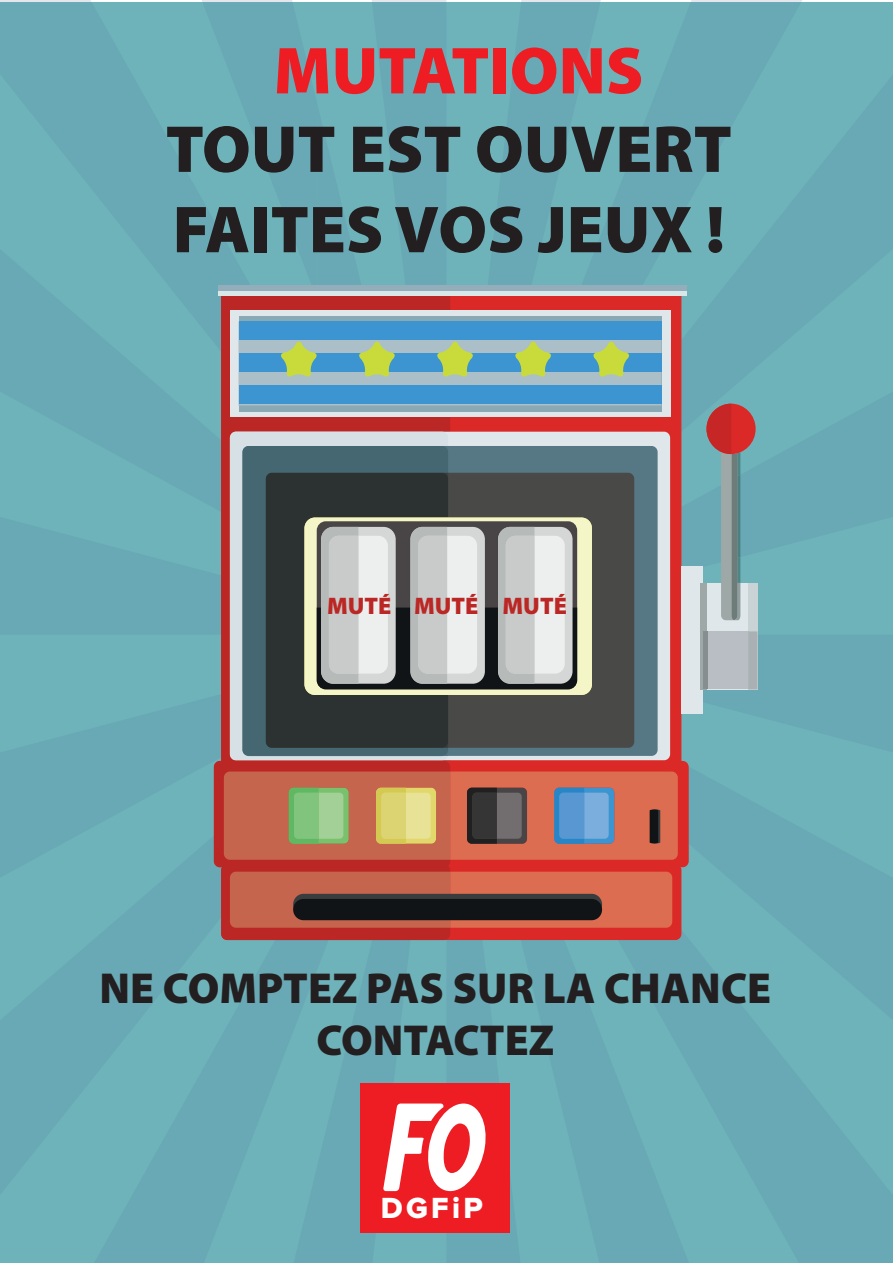
<style>
.page{position:relative;width:893px;height:1263px;background:#fff}
.page>*{position:absolute;margin:0;border:0;box-sizing:border-box;transform-origin:0 0}
.t1{font:900 66.9px/80.4px "Myriad Pro";color:#231f20}
.t2{font:900 66.9px "Myriad Pro";color:#ee1d23}
.t3{font:900 43.5px/52.2px "Myriad Pro";color:#231f20;text-align:center}
.t4{font:30.15px "Proxima Nova Extrabld";letter-spacing:.11em;color:#fff}
.t5{font:900 24px "Myriad Pro";color:#bb2724}
</style>
<div class="page">
<svg style="left:521px;top:0;width:281px;height:2px"></svg>
<hr style="left:372px;top:0;width:74px;height:2px;background:#e4e6ed">
<svg style="left:0;top:0;width:91px;height:2px"></svg>
<div style="left:0;top:2px;width:893px;height:1261px;background:#6bacb6"></div>
<div style="left:221px;top:287px;width:460px;height:484px;background:#da2926;border-radius:6px"></div>
<div style="left:221px;top:287px;width:229px;height:484px;background:#bb2724;border-radius:6px"></div>
<div style="left:230px;top:432px;width:440px;height:328px;background:#dfe7eb;border-radius:6px"></div>
<div style="left:242px;top:446px;width:416px;height:310px;background:#567784;border-radius:6px"></div>
<div style="left:266px;top:473px;width:368px;height:275px;background:#494a48;border-radius:6px"></div>
<svg style="left:242px;top:446px;width:206px;height:310px;background:#476974"></svg>
<div style="left:266px;top:473px;width:182px;height:275px;background:#2c3231"></div>
<div style="left:304px;top:517px;width:288px;height:178px;background:#f5f6c7;border-radius:10px"></div>
<div style="left:317px;top:521px;width:260px;height:168px;background:#494547;border-radius:9px"></div>
<div style="left:221px;top:864px;width:460px;height:76px;background:#da2926;border-radius:6px"></div>
<div style="left:214px;top:761px;width:475px;height:106px;background:#da2926;border-radius:6px"></div>
<div style="left:221px;top:864px;width:229px;height:76px;background:#bb2724;border-radius:6px"></div>
<div style="left:214px;top:761px;width:236px;height:106px;background:#bb2724;border-radius:6px"></div>
<svg style="left:230px;top:872px;width:442px;height:56px;background:#cf674d"></svg>
<div style="left:218px;top:287px;width:468px;height:9px;background:#d8e7e8"></div>
<div style="left:218px;top:285px;width:468px;height:6px;background:#93aeba"></div>
<div style="left:230px;top:310px;width:440px;height:107px;background:#dfe7eb"></div>
<div style="left:239px;top:316px;width:422px;height:95px;background:#89a9b4"></div>
<div style="left:239px;top:321px;width:422px;height:84px;background:#aabfc7"></div>
<div style="left:239px;top:321px;width:422px;height:19px;background:#3c95d1"></div>
<div style="left:239px;top:353px;width:422px;height:19px;background:#3c95d1"></div>
<div style="left:239px;top:385px;width:422px;height:19px;background:#3c95d1"></div>
<div style="left:681px;top:566px;width:22px;height:147px;background:#dfe7eb"></div>
<div style="left:703px;top:583px;width:54px;height:106px;background:#dfe7eb"></div>
<div style="left:748px;top:583px;width:9px;height:106px;background:#c9d2d5"></div>
<div style="left:700px;top:583px;width:7px;height:106px;background:#9ea8a7"></div>
<div style="left:707px;top:631px;width:41px;height:58px;background:#b8bec4"></div>
<svg style="left:748px;top:631px;width:9px;height:58px"></svg>
<hr style="left:703px;top:631px;width:4px;height:58px;background:#868e90">
<div style="left:706px;top:404px;width:50px;height:50px;background:#da2926;border-radius:50%"></div>
<svg style="left:706px;top:404px;width:34px;height:216px;background:#928d90"></svg>
<svg style="left:281px;top:341px;width:36px;height:36px"></svg>
<svg style="left:359px;top:341px;width:36px;height:36px"></svg>
<svg style="left:437px;top:341px;width:36px;height:36px"></svg>
<svg style="left:515px;top:341px;width:36px;height:36px"></svg>
<svg style="left:593px;top:341px;width:36px;height:36px"></svg>
<div style="left:293px;top:894px;width:309px;height:21px;background:#393d3e;border-radius:11px"></div>
<div style="left:293px;top:899px;width:309px;height:21px;background:#111416;border-radius:11px"></div>
<svg style="left:224px;top:771px;width:454px;height:89px;background:#b4795f"></svg>
<svg style="left:317px;top:527px;width:260px;height:162px;background:#afb1b1"></svg>
<div style="left:361px;top:1083px;width:149px;height:150px;background:#ee1d23"></div>
<svg style="left:383px;top:1103px;width:103px;height:88px"></svg>
<h1 class="t2" style="left:274px;top:33px;width:371px">MUTATIONS</h1>
<h1 class="t1" style="left:166px;top:110px;width:568px">TOUT EST OUVERT<br>FAITES VOS JEUX !</h1>
<p class="t5" style="left:327px;top:592px;width:241px">MUTÉ MUTÉ MUTÉ</p>
<p class="t3" style="left:100px;top:962px;width:673px">NE COMPTEZ PAS SUR LA CHANCE<br>CONTACTEZ</p>
<p class="t4" style="left:381px;top:1194px;width:104px">DGFiP</p>
</div>
